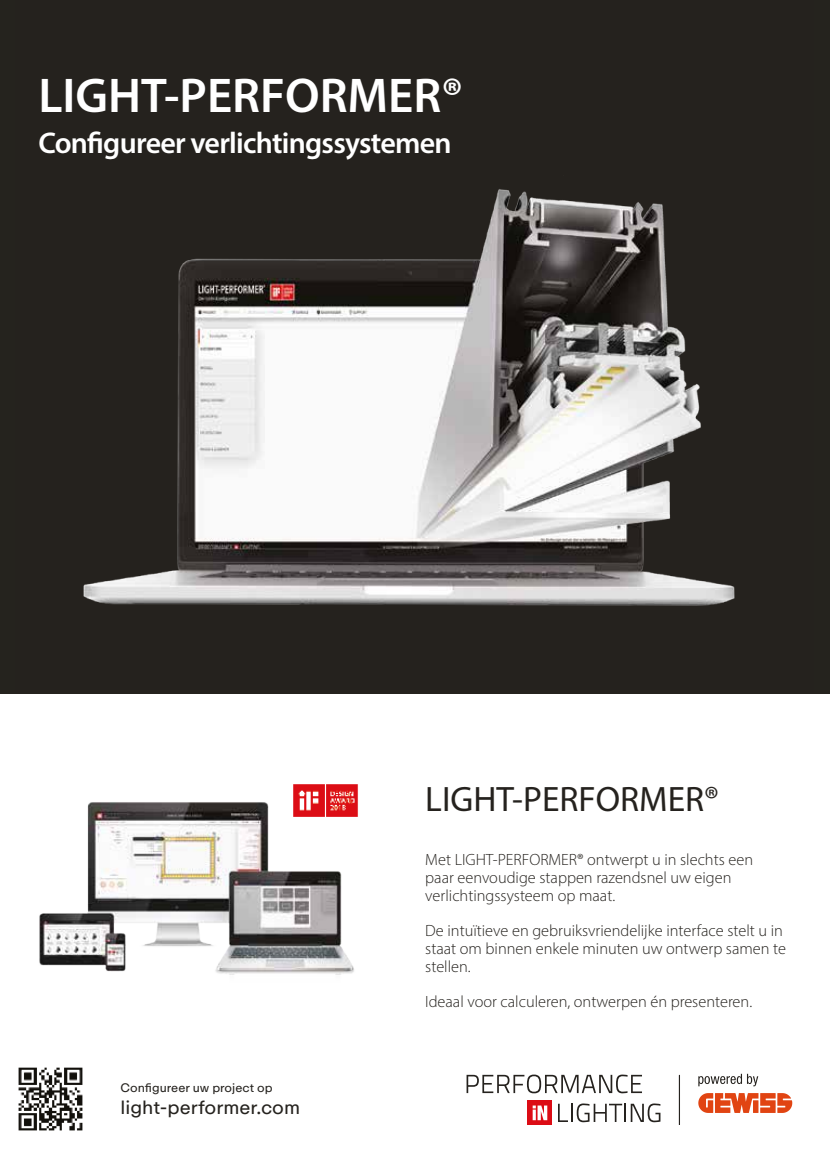
<style>
.page{position:relative;width:830px;height:1170px;background:#fff}
.page>*{position:absolute;margin:0;border:0;box-sizing:border-box;transform-origin:0 0}
.t1{font:600 49.05px "Myriad Pro";color:#fff}
.t2{font:35.4px "Myriad Pro";color:#25221e}
.t3{font:600 30px "Myriad Pro";letter-spacing:-.025em;color:#fff}
.t4{font:19.05px "ABC Repro";color:#25221e}
.t5{font:300 16.35px/17.7px "Myriad Pro";color:#25221e}
.t6{font:12.3px "ABC Repro";color:#25221e}
</style>
<div class="page">
<div style="left:0;top:0;width:829px;height:693px;background:#25231e"></div>
<svg style="left:466px;top:1074px;width:175px;height:19px"></svg>
<div style="left:527px;top:1100px;width:25px;height:24px;background:#dc0c15"></div>
<svg style="left:532px;top:1105px;width:15px;height:15px"></svg>
<svg style="left:558px;top:1103px;width:102px;height:19px"></svg>
<svg style="left:678px;top:1075px;width:1px;height:49px"></svg>
<svg style="left:698px;top:1073px;width:59px;height:13px"></svg>
<svg style="left:698px;top:1093px;width:93px;height:19px;background:#e76f49"></svg>
<img style="left:18px;top:1067px;width:65px;height:64px">
<img style="left:83px;top:189px;width:652px;height:417px">
<img style="left:39px;top:802px;width:315px;height:173px">
<img style="left:291px;top:784px;width:67px;height:33px">
<h1 class="t1" style="left:38px;top:64px;width:426px">LIGHT-PERFORMER®</h1>
<h3 class="t3" style="left:38px;top:123px;width:414px">Configureer verlichtingssystemen</h3>
<h2 class="t2" style="left:425px;top:777px;width:295px">LIGHT-PERFORMER®</h2>
<p class="t6" style="left:120px;top:1079px;width:153px">Configureer uw project op</p>
<p class="t4" style="left:120px;top:1095px;width:181px">light-performer.com</p>
<p class="t5" style="left:425px;top:850px;width:329px">Met LIGHT-PERFORMER® ontwerpt u in slechts een paar eenvoudige stappen razendsnel uw eigen verlichtingssysteem op maat.</p>
<p class="t5" style="left:425px;top:921px;width:362px">De intuïtieve en gebruiksvriendelijke interface stelt u in staat om binnen enkele minuten uw ontwerp samen te stellen.</p>
<p class="t5" style="left:425px;top:992px;width:328px">Ideaal voor calculeren, ontwerpen én presenteren.</p>
</div>
